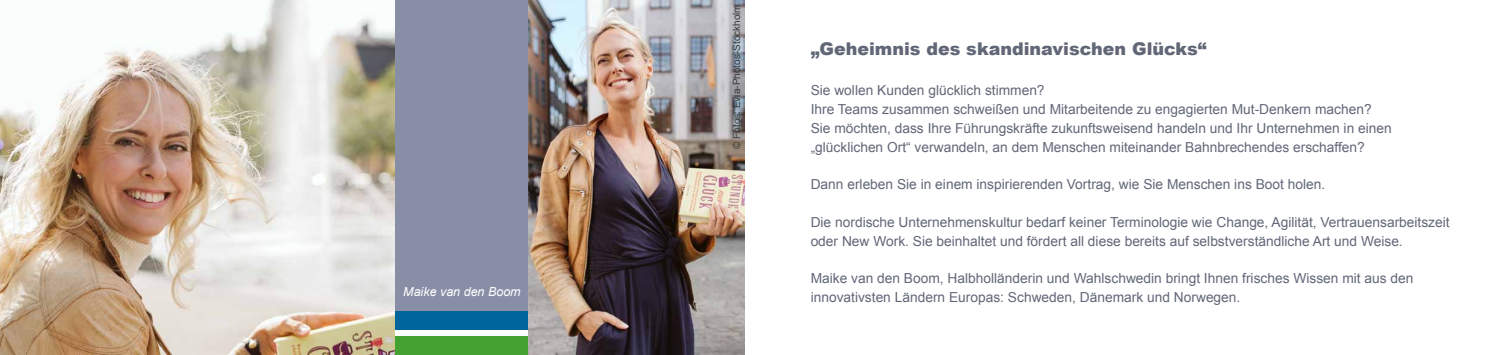
<style>
.page{position:relative;width:1489px;height:355px;background:#fff}
.page>*{position:absolute;margin:0;border:0;box-sizing:border-box;transform-origin:0 0}
.t1{font:900 17.5px "Arial";color:#616777}
.t2{font:13.75px/18.8px "Arial";color:#616777}
.t3{font:italic 12.5px "Arial";color:#fff}
.t4{font:10px "Arial";color:#3b3b3a}
</style>
<div class="page">
<div style="left:394px;top:0;width:140px;height:311px;background:#888ea6"></div>
<div style="left:393px;top:336px;width:140px;height:18px;background:#44a233"></div>
<div style="left:393px;top:311px;width:140px;height:19px;background:#00659d"></div>
<img style="left:0;top:0;width:394px;height:354px">
<img style="left:528px;top:0;width:216px;height:354px">
<p class="t3" style="left:403px;top:283px;width:119px">Maike van den Boom</p>
<p class="t4" style="left:730px;top:149px;width:146px;rotate:-90deg">© Fotos: Evia-Photos-Stockholm</p>
<p class="t1" style="left:810px;top:36px;width:397px">„Geheimnis des skandinavischen Glücks“</p>
<p class="t2" style="left:810px;top:81px;width:582px">Sie wollen Kunden glücklich stimmen?<br>Ihre Teams zusammen schweißen und Mitarbeitende zu engagierten Mut-Denkern machen?<br>Sie möchten, dass Ihre Führungskräfte zukunftsweisend handeln und Ihr Unternehmen in einen „glücklichen Ort“ verwandeln, an dem Menschen miteinander Bahnbrechendes erschaffen?</p>
<p class="t2" style="left:810px;top:175px;width:516px">Dann erleben Sie in einem inspirierenden Vortrag, wie Sie Menschen ins Boot holen.</p>
<p class="t2" style="left:810px;top:212px;width:640px">Die nordische Unternehmenskultur bedarf keiner Terminologie wie Change, Agilität, Vertrauensarbeitszeit oder New Work. Sie beinhaltet und fördert all diese bereits auf selbstverständliche Art und Weise.</p>
<p class="t2" style="left:810px;top:268px;width:604px">Maike van den Boom, Halbholländerin und Wahlschwedin bringt Ihnen frisches Wissen mit aus den innovativsten Ländern Europas: Schweden, Dänemark und Norwegen.</p>
</div>
